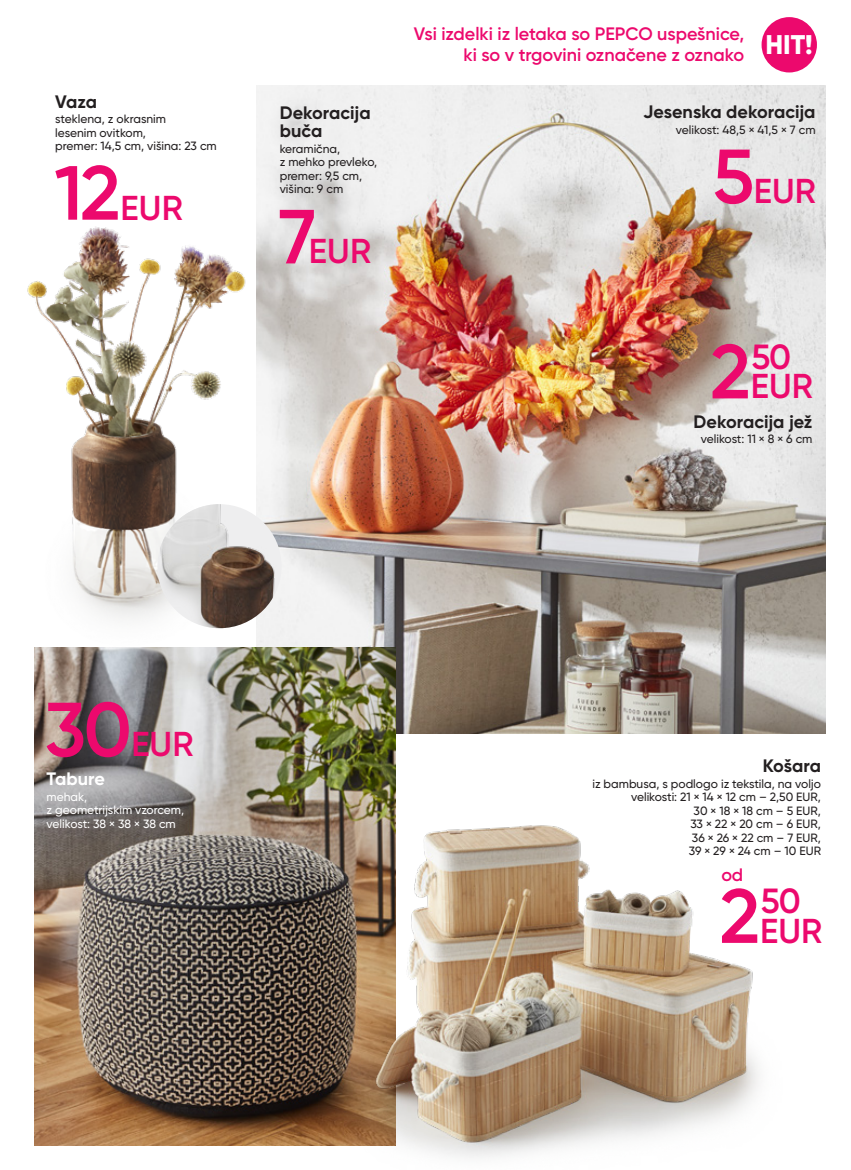
<style>
.page{position:relative;width:851px;height:1170px;background:#fff}
.page>*{position:absolute;margin:0;border:0;box-sizing:border-box;transform-origin:0 0}
.t1{font:600 34.95px "Gilroy";color:#ec096d}
.t2{font:600 34.5px "Gilroy";letter-spacing:.005em;color:#ec096d}
.t3{font:800 27px "Gilroy";color:#fff}
.t4{font:600 18px/21px "Gilroy";color:#ec096d;text-align:right}
.t5{font:700 18px/18px "Gilroy";color:#231f20}
.t6{font:700 18px "Gilroy";color:#fff}
.t7{font:500 12px/13.5px "Gilroy";color:#231f20}
.t8{font:500 12px/13.5px "Gilroy";color:#fff}
.s1{font-size:76.5px}
</style>
<div class="page">
<img style="left:256px;top:85px;width:569px;height:646px">
<img style="left:27px;top:158px;width:354px;height:489px">
<img style="left:157px;top:504px;width:124px;height:124px;border-radius:62px">
<img style="left:34px;top:647px;width:361px;height:498px">
<img style="left:234px;top:731px;width:592px;height:427px">
<div style="left:761px;top:17px;width:55px;height:55px;background:#ec096d;border-radius:50%"></div>
<h3 class="t5" style="left:55px;top:92px;width:43px">Vaza</h3>
<p class="t7" style="left:55px;top:112px;width:163px">steklena, z okrasnim<br>lesenim ovitkom,<br>premer: 14,5 cm, višina: 23 cm</p>
<h2 class="t2" style="left:54px;top:186px;width:130px"><span class="s1">12</span>EUR</h2>
<h3 class="t5" style="left:280px;top:104px;width:92px">Dekoracija buča</h3>
<p class="t7" style="left:280px;top:142px;width:99px">keramična,<br>z mehko prevleko, premer: 9,5 cm, višina: 9 cm</p>
<h2 class="t2" style="left:278px;top:230px;width:94px"><span class="s1">7</span>EUR</h2>
<h3 class="t4" style="left:414px;top:23px;width:331px">Vsi izdelki iz letaka so PEPCO uspešnice, ki so v trgovini označene z oznako</h3>
<h3 class="t3" style="left:765px;top:28px;width:49px">HIT!</h3>
<h3 class="t5" style="left:643px;top:102px;width:174px">Jesenska dekoracija</h3>
<p class="t7" style="left:675px;top:122px;width:141px">velikost: 48,5 × 41,5 × 7 cm</p>
<h2 class="t2" style="left:712px;top:170px;width:105px"><span class="s1">5</span>EUR</h2>
<h1 class="t1" style="left:710px;top:335px;width:83px"><span class="s1">2</span> 50</h1>
<h2 class="t2" style="left:750px;top:365px;width:64px">EUR</h2>
<h3 class="t5" style="left:693px;top:412px;width:120px">Dekoracija jež</h3>
<p class="t7" style="left:700px;top:432px;width:113px">velikost: 11 × 8 × 6 cm</p>
<h2 class="t2" style="left:45px;top:722px;width:150px"><span class="s1">30</span>EUR</h2>
<h3 class="t6" style="left:47px;top:767px;width:60px">Tabure</h3>
<p class="t8" style="left:47px;top:789px;width:139px">mehak,<br>z geometrijskim vzorcem, velikost: 38 × 38 × 38 cm</p>
<h3 class="t5" style="left:762px;top:756px;width:60px">Košara</h3>
<p class="t7" style="left:592px;top:776px;width:230px;text-align:right">iz bambusa, s podlogo iz tekstila, na voljo velikosti: 21 × 14 × 12 cm – 2,50 EUR,<br>30 × 18 × 18 cm – 5 EUR,<br>33 × 22 × 20 cm – 6 EUR,<br>36 × 26 × 22 cm – 7 EUR,<br>39 × 29 × 24 cm – 10 EUR</p>
<h3 class="t4" style="left:721px;top:863px;width:23px">od</h3>
<h1 class="t1" style="left:719px;top:879px;width:83px"><span class="s1">2</span> 50</h1>
<h2 class="t2" style="left:760px;top:909px;width:64px">EUR</h2>
</div>
